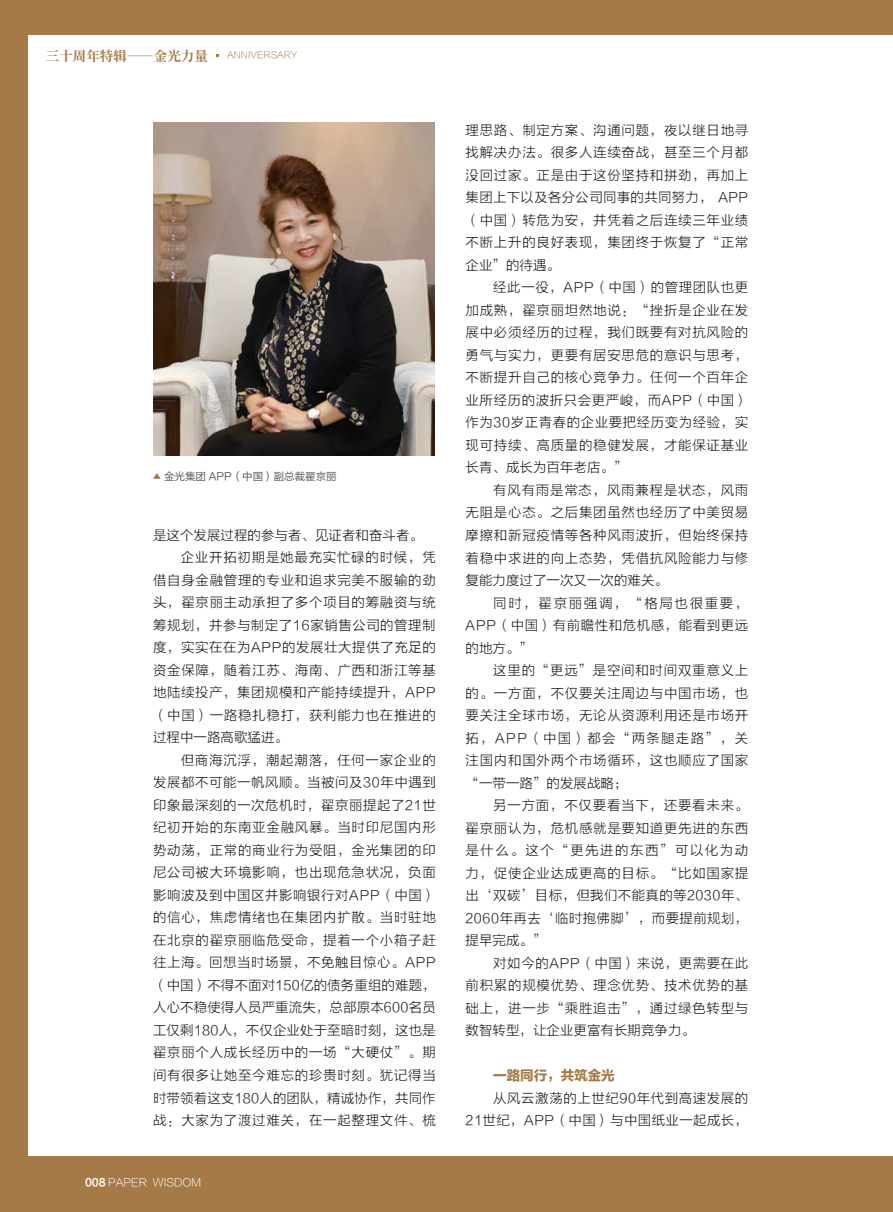
<style>
.page{position:relative;width:893px;height:1212px;background:#a57a46}
.page>*{position:absolute;margin:0;border:0;box-sizing:border-box;transform-origin:0 0}
.大势正文{font:13.5px/22.5px "FZLTXHK";letter-spacing:.04em;color:#231f20;text-align:justify}
.大势正文-2{font:13.5px "FZLTXHK";color:#231f20}
.t1{font:700 13.5px "Source Han Serif SC";color:#a57a46}
.大势正文-3{font:13.5px "FZLTDHJW GB1 0";color:#a57a46}
.正文{font:10.5px "FZLTHK GBK1 0";color:#57585a}
.t2{font:10.5px "FZLTXHJW GB1 0";color:#fff}
.小标题{font:9px "FZLTKHK GBK1 0";color:#a57a46}
.s1{font-family:"FZLTCHK GBK1 0"}
</style>
<div class="page">
<div style="left:29px;top:35px;width:864px;height:1120px;background:#fff"></div>
<img style="left:153px;top:123px;width:282px;height:333px">
<svg style="left:153px;top:473px;width:8px;height:6px"></svg>
<p class="t1" style="left:46px;top:48px;width:164px">三十周年特辑——金光力量</p>
<p class="小标题" style="left:227px;top:50px;width:72px">ANNIVERSARY</p>
<p class="正文" style="left:164px;top:471px;width:174px">金光集团 APP（中国）副总裁翟京丽</p>
<p class="大势正文-2" style="left:153px;top:528px;width:272px">是这个发展过程的参与者、见证者和奋斗者。</p>
<p class="大势正文" style="left:153px;top:547px;width:284px;text-indent:28px">企业开拓初期是她最充实忙碌的时候，凭借自身金融管理的专业和追求完美不服输的劲头，翟京丽主动承担了多个项目的筹融资与统筹规划，并参与制定了16家销售公司的管理制度，实实在在为APP的发展壮大提供了充足的资金保障，随着江苏、海南、广西和浙江等基地陆续投产，集团规模和产能持续提升，APP（中国）一路稳扎稳打，获利能力也在推进的过程中一路高歌猛进。</p>
<p class="大势正文" style="left:153px;top:749px;width:284px;text-indent:28px">但商海沉浮，潮起潮落，任何一家企业的发展都不可能一帆风顺。当被问及30年中遇到印象最深刻的一次危机时，翟京丽提起了21世纪初开始的东南亚金融风暴。当时印尼国内形势动荡，正常的商业行为受阻，金光集团的印尼公司被大环境影响，也出现危急状况，负面影响波及到中国区并影响银行对APP（中国）的信心，焦虑情绪也在集团内扩散。当时驻地在北京的翟京丽临危受命，提着一个小箱子赶往上海。回想当时场景，不免触目惊心。APP（中国）不得不面对150亿的债务重组的难题，人心不稳使得人员严重流失，总部原本600名员工仅剩180人，不仅企业处于至暗时刻，这也是翟京丽个人成长经历中的一场“大硬仗”。期间有很多让她至今难忘的珍贵时刻。犹记得当时带领着这支180人的团队，精诚协作，共同作战：大家为了渡过难关，在一起整理文件、梳</p>
<p class="t2" style="left:85px;top:1177px;width:117px"><span class="s1">008</span> PAPER WISDOM</p>
<p class="大势正文" style="left:466px;top:119px;width:284px">理思路、制定方案、沟通问题，夜以继日地寻找解决办法。很多人连续奋战，甚至三个月都没回过家。正是由于这份坚持和拼劲，再加上集团上下以及各分公司同事的共同努力， APP（中国）转危为安，并凭着之后连续三年业绩不断上升的良好表现，集团终于恢复了“正常企业”的待遇。</p>
<p class="大势正文" style="left:466px;top:277px;width:284px;text-indent:28px">经此一役，APP（中国）的管理团队也更加成熟，翟京丽坦然地说：“挫折是企业在发展中必须经历的过程，我们既要有对抗风险的勇气与实力，更要有居安思危的意识与思考，不断提升自己的核心竞争力。任何一个百年企业所经历的波折只会更严峻，而APP（中国）作为30岁正青春的企业要把经历变为经验，实现可持续、高质量的稳健发展，才能保证基业长青、成长为百年老店。”</p>
<p class="大势正文" style="left:466px;top:479px;width:284px;text-indent:28px">有风有雨是常态，风雨兼程是状态，风雨无阻是心态。之后集团虽然也经历了中美贸易摩擦和新冠疫情等各种风雨波折，但始终保持着稳中求进的向上态势，凭借抗风险能力与修复能力度过了一次又一次的难关。</p>
<p class="大势正文" style="left:466px;top:592px;width:284px;text-indent:28px">同时，翟京丽强调，“格局也很重要，APP（中国）有前瞻性和危机感，能看到更远的地方。”</p>
<p class="大势正文" style="left:466px;top:659px;width:284px;text-indent:28px">这里的“更远”是空间和时间双重意义上的。一方面，不仅要关注周边与中国市场，也要关注全球市场，无论从资源利用还是市场开拓，APP（中国）都会“两条腿走路”，关注国内和国外两个市场循环，这也顺应了国家“一带一路”的发展战略；</p>
<p class="大势正文" style="left:466px;top:794px;width:284px;text-indent:28px">另一方面，不仅要看当下，还要看未来。翟京丽认为，危机感就是要知道更先进的东西是什么。这个“更先进的东西”可以化为动力，促使企业达成更高的目标。“比如国家提出‘双碳’目标，但我们不能真的等2030年、2060年再去‘临时抱佛脚’，而要提前规划，提早完成。”</p>
<p class="大势正文" style="left:466px;top:952px;width:284px;text-indent:28px">对如今的APP（中国）来说，更需要在此前积累的规模优势、理念优势、技术优势的基础上，进一步“乘胜追击”，通过绿色转型与数智转型，让企业更富有长期竞争力。</p>
<p class="大势正文-3" style="left:493px;top:1068px;width:123px">一路同行，共筑金光</p>
<p class="大势正文" style="left:466px;top:1087px;width:284px;text-align:right">从风云激荡的上世纪90年代到高速发展的<br>21世纪，APP（中国）与中国纸业一起成长，</p>
</div>
